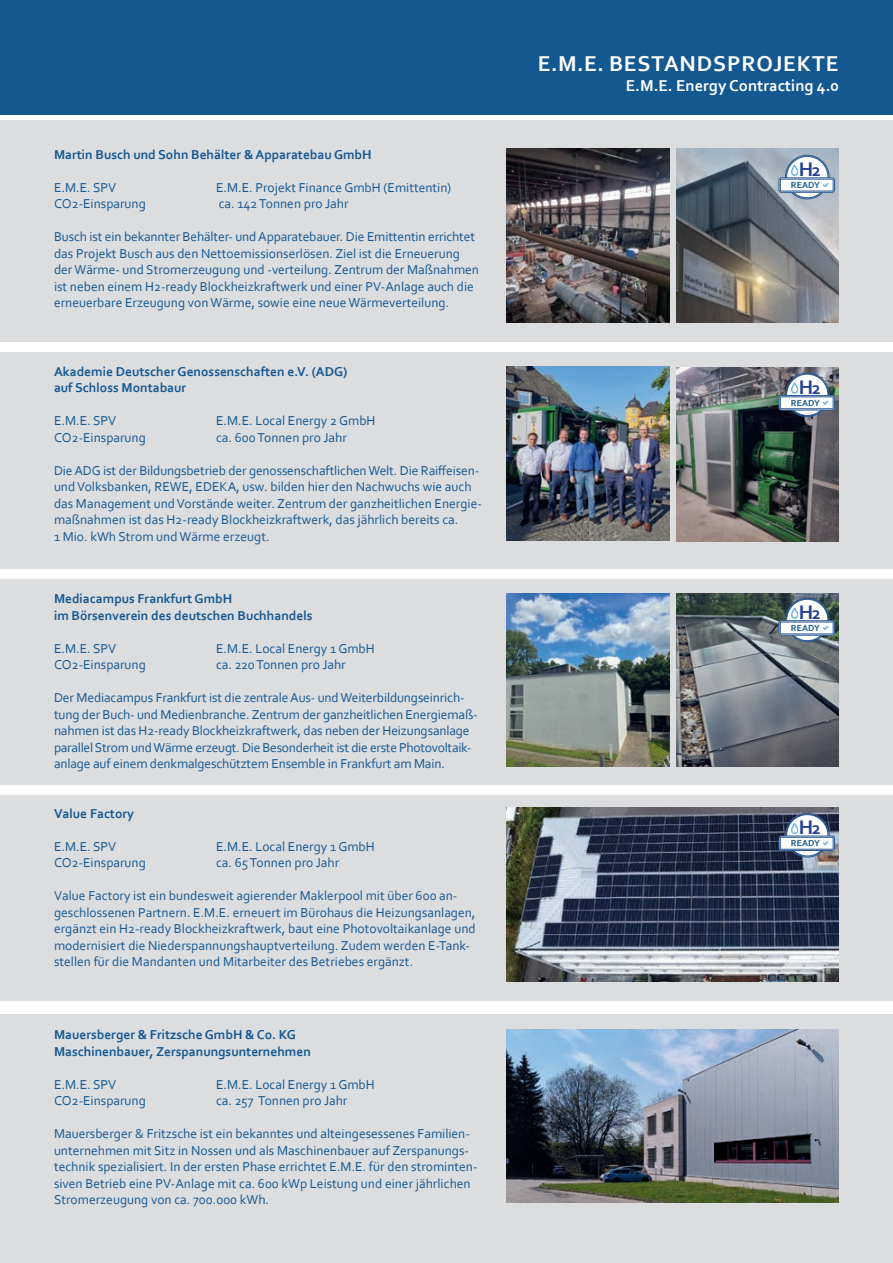
<style>
.page{position:relative;width:893px;height:1263px;background:#fff}
.page>*{position:absolute;margin:0;border:0;box-sizing:border-box;transform-origin:0 0}
.t1{font:700 22.5px "Corbel";letter-spacing:.04em;color:#fff}
.t2{font:700 20.55px "Corbel";color:#253f8e}
.t3{font:700 16.5px "Corbel";color:#fff}
.t4{font:13.5px/16.5px "Corbel";color:#145892}
.t5{font:700 13.5px/16.5px "Corbel";color:#145892}
.t6{font:700 9.3px "Corbel";color:#145892}
.s1{font-size:18.15px}
</style>
<div class="page">
<div style="left:0;top:120px;width:893px;height:221px;background:#dcdddf"></div>
<div style="left:0;top:352px;width:893px;height:216px;background:#dcdddf"></div>
<div style="left:0;top:579px;width:893px;height:205px;background:#dcdddf"></div>
<div style="left:0;top:795px;width:893px;height:205px;background:#dcdddf"></div>
<div style="left:0;top:1014px;width:893px;height:249px;background:#dcdddf"></div>
<div style="left:0;top:0;width:893px;height:115px;background:#145892"></div>
<img style="left:507px;top:149px;width:163px;height:173px">
<img style="left:507px;top:366px;width:163px;height:174px">
<img style="left:507px;top:593px;width:163px;height:174px">
<img style="left:507px;top:808px;width:332px;height:173px">
<img style="left:507px;top:1029px;width:332px;height:174px">
<img style="left:676px;top:149px;width:163px;height:173px">
<img style="left:676px;top:368px;width:163px;height:173px">
<img style="left:676px;top:593px;width:163px;height:174px">
<div style="left:787px;top:156px;width:41px;height:42px;background:#fff;border-radius:50%"></div>
<div style="left:786px;top:156px;width:42px;height:42px;border:1px solid #2b5a94;border-radius:50%"></div>
<div style="left:785px;top:155px;width:44px;height:44px;border:1px solid #2b5a94;border-radius:50%"></div>
<div style="left:779px;top:178px;width:56px;height:15px;border:1px solid #2b5a94;border-radius:2px"></div>
<div style="left:780px;top:179px;width:53px;height:12px;background:#fff"></div>
<div style="left:780px;top:179px;width:54px;height:13px;border:1px solid #2b5a94"></div>
<svg style="left:791px;top:164px;width:7px;height:12px"></svg>
<svg style="left:822px;top:183px;width:7px;height:4px"></svg>
<div style="left:787px;top:374px;width:41px;height:41px;background:#fff;border-radius:50%"></div>
<div style="left:786px;top:374px;width:42px;height:42px;border:1px solid #2b5a94;border-radius:50%"></div>
<div style="left:785px;top:373px;width:44px;height:44px;border:1px solid #2b5a94;border-radius:50%"></div>
<div style="left:779px;top:395px;width:56px;height:15px;border:1px solid #2b5a94;border-radius:2px"></div>
<div style="left:780px;top:397px;width:53px;height:12px;background:#fff"></div>
<div style="left:780px;top:396px;width:54px;height:13px;border:1px solid #2b5a94"></div>
<svg style="left:791px;top:381px;width:7px;height:13px"></svg>
<svg style="left:822px;top:400px;width:7px;height:5px"></svg>
<div style="left:787px;top:599px;width:41px;height:42px;background:#fff;border-radius:50%"></div>
<div style="left:786px;top:599px;width:42px;height:42px;border:1px solid #2b5a94;border-radius:50%"></div>
<div style="left:785px;top:598px;width:44px;height:44px;border:1px solid #2b5a94;border-radius:50%"></div>
<div style="left:779px;top:620px;width:56px;height:15px;border:1px solid #2b5a94;border-radius:2px"></div>
<div style="left:780px;top:622px;width:53px;height:12px;background:#fff"></div>
<div style="left:780px;top:621px;width:54px;height:13px;border:1px solid #2b5a94"></div>
<svg style="left:791px;top:606px;width:7px;height:13px"></svg>
<svg style="left:822px;top:625px;width:7px;height:5px"></svg>
<div style="left:787px;top:814px;width:41px;height:42px;background:#fff;border-radius:50%"></div>
<div style="left:786px;top:814px;width:42px;height:42px;border:1px solid #2b5a94;border-radius:50%"></div>
<div style="left:785px;top:813px;width:44px;height:44px;border:1px solid #2b5a94;border-radius:50%"></div>
<div style="left:779px;top:836px;width:56px;height:15px;border:1px solid #2b5a94;border-radius:2px"></div>
<div style="left:780px;top:837px;width:53px;height:12px;background:#fff"></div>
<div style="left:780px;top:837px;width:54px;height:13px;border:1px solid #2b5a94"></div>
<svg style="left:791px;top:822px;width:7px;height:13px"></svg>
<svg style="left:822px;top:841px;width:7px;height:5px"></svg>
<p class="t5" style="left:54px;top:146px;width:319px">Martin Busch und Sohn Behälter &amp; Apparatebau GmbH</p>
<p class="t4" style="left:54px;top:179px;width:64px">E.M.E. SPV</p>
<p class="t4" style="left:216px;top:179px;width:237px">E.M.E. Projekt Finance GmbH (Emittentin)</p>
<p class="t4" style="left:54px;top:195px;width:93px">CO2-Einsparung</p>
<p class="t4" style="left:219px;top:195px;width:131px">ca. 142 Tonnen pro Jahr</p>
<p class="t4" style="left:54px;top:228px;width:427px">Busch ist ein bekannter Behälter- und Apparatebauer. Die Emittentin errichtet das Projekt Busch aus den Nettoemissionserlösen. Ziel ist die Erneuerung der Wärme- und Stromerzeugung und -verteilung. Zentrum der Maßnahmen ist neben einem H2-ready Blockheizkraftwerk und einer PV-Anlage auch die erneuerbare Erzeugung von Wärme, sowie eine neue Wärmeverteilung.</p>
<p class="t5" style="left:54px;top:363px;width:295px">Akademie Deutscher Genossenschaften e.V. (ADG) auf Schloss Montabaur</p>
<p class="t4" style="left:54px;top:412px;width:64px">E.M.E. SPV</p>
<p class="t4" style="left:216px;top:412px;width:161px">E.M.E. Local Energy 2 GmbH</p>
<p class="t4" style="left:54px;top:429px;width:93px">CO2-Einsparung</p>
<p class="t4" style="left:216px;top:429px;width:132px">ca. 600 Tonnen pro Jahr</p>
<p class="t4" style="left:54px;top:462px;width:429px">Die ADG ist der Bildungsbetrieb der genossenschaftlichen Welt. Die Raiffeisen&shy;und Volksbanken, REWE, EDEKA, usw. bilden hier den Nachwuchs wie auch das Management und Vorstände weiter. Zentrum der ganzheitlichen Energie&shy;maßnahmen ist das H2-ready Blockheizkraftwerk, das jährlich bereits ca.<br>1 Mio. kWh Strom und Wärme erzeugt.</p>
<p class="t5" style="left:54px;top:590px;width:260px">Mediacampus Frankfurt GmbH<br>im Börsenverein des deutschen Buchhandels</p>
<p class="t4" style="left:54px;top:640px;width:64px">E.M.E. SPV</p>
<p class="t4" style="left:216px;top:640px;width:160px">E.M.E. Local Energy 1 GmbH</p>
<p class="t4" style="left:54px;top:656px;width:93px">CO2-Einsparung</p>
<p class="t4" style="left:216px;top:656px;width:131px">ca. 220 Tonnen pro Jahr</p>
<p class="t4" style="left:54px;top:689px;width:425px">Der Mediacampus Frankfurt ist die zentrale Aus- und Weiterbildungseinrich&shy;tung der Buch- und Medienbranche. Zentrum der ganzheitlichen Energiemaß&shy;nahmen ist das H2-ready Blockheizkraftwerk, das neben der Heizungsanlage parallel Strom und Wärme erzeugt. Die Besonderheit ist die erste Photovoltaik&shy;anlage auf einem denkmalgeschütztem Ensemble in Frankfurt am Main.</p>
<p class="t5" style="left:54px;top:805px;width:82px">Value Factory</p>
<p class="t4" style="left:54px;top:838px;width:64px">E.M.E. SPV</p>
<p class="t4" style="left:216px;top:838px;width:160px">E.M.E. Local Energy 1 GmbH</p>
<p class="t4" style="left:54px;top:854px;width:93px">CO2-Einsparung</p>
<p class="t4" style="left:216px;top:854px;width:125px">ca. 65 Tonnen pro Jahr</p>
<p class="t4" style="left:54px;top:887px;width:423px">Value Factory ist ein bundesweit agierender Maklerpool mit über 600 an&shy;geschlossenen Partnern. E.M.E. erneuert im Bürohaus die Heizungsanlagen, ergänzt ein H2-ready Blockheizkraftwerk, baut eine Photovoltaikanlage und modernisiert die Niederspannungshauptverteilung. Zudem werden E-Tank&shy;stellen für die Mandanten und Mitarbeiter des Betriebes ergänzt.</p>
<p class="t5" style="left:54px;top:1026px;width:258px">Mauersberger &amp; Fritzsche GmbH &amp; Co. KG<br>Maschinenbauer, Zerspanungsunternehmen</p>
<p class="t4" style="left:54px;top:1075px;width:64px">E.M.E. SPV</p>
<p class="t4" style="left:216px;top:1075px;width:160px">E.M.E. Local Energy 1 GmbH</p>
<p class="t4" style="left:54px;top:1092px;width:93px">CO2-Einsparung</p>
<p class="t4" style="left:216px;top:1092px;width:133px">ca. 257 Tonnen pro Jahr</p>
<p class="t4" style="left:54px;top:1125px;width:425px">Mauersberger &amp; Fritzsche ist ein bekanntes und alteingesessenes Familien&shy;unternehmen mit Sitz in Nossen und als Maschinenbauer auf Zerspanungs&shy;technik spezialisiert. In der ersten Phase errichtet E.M.E. für den strominten&shy;siven Betrieb eine PV-Anlage mit ca. 600 kWp Leistung und einer jährlichen Stromerzeugung von ca. 700.000 kWh.</p>
<h1 class="t1" style="left:538px;top:49px;width:302px">E.M.E. BESTANDSPROJEKTE</h1>
<p class="t3" style="left:626px;top:75px;width:215px">E.M.E. Energy Contracting 4.0</p>
<h2 class="t2" style="left:799px;top:156px;width:23px">H<span class="s1">2</span></h2>
<p class="t6" style="left:791px;top:179px;width:31px">READY</p>
<h2 class="t2" style="left:799px;top:374px;width:23px">H<span class="s1">2</span></h2>
<p class="t6" style="left:791px;top:397px;width:31px">READY</p>
<h2 class="t2" style="left:799px;top:599px;width:23px">H<span class="s1">2</span></h2>
<p class="t6" style="left:791px;top:622px;width:31px">READY</p>
<h2 class="t2" style="left:799px;top:814px;width:23px">H<span class="s1">2</span></h2>
<p class="t6" style="left:791px;top:837px;width:31px">READY</p>
</div>
